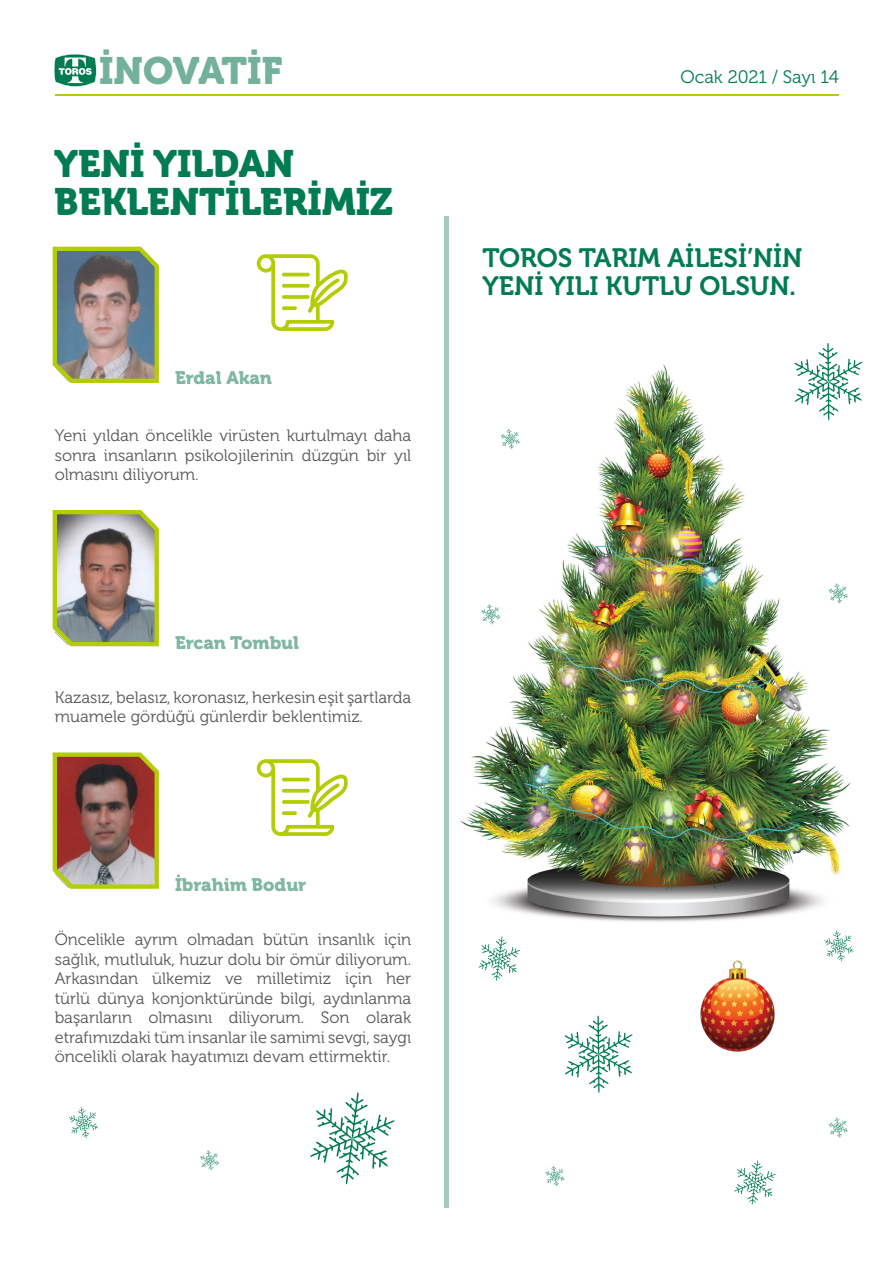
<style>
.page{position:relative;width:893px;height:1263px;background:#fff}
.page>*{position:absolute;margin:0;border:0;box-sizing:border-box;transform-origin:0 0}
.t1{font:37.95px/37.2px "Museo 900";color:#007b52}
.t2{font:37.95px "Museo 900";color:#73b19a}
.t3{font:26.4px/28.5px "Museo 700";color:#007b52}
.t4{font:18px "Museo 900";color:#7fb7a1}
.t5{font:18px "Museo 300";color:#007b52}
.t6{font:16.5px/19.5px "Museo 300";color:#575756;text-align:justify}
</style>
<div class="page">
<img style="left:460px;top:362px;width:403px;height:560px">
<svg style="left:54px;top:54px;width:43px;height:33px"></svg>
<hr style="left:55px;top:94px;width:783px;height:2px;background:#b4cc04">
<div style="left:444px;top:217px;width:5px;height:991px;background:#a5caba"></div>
<svg style="left:53px;top:247px;width:106px;height:136px"></svg>
<svg style="left:53px;top:510px;width:106px;height:136px"></svg>
<svg style="left:53px;top:752px;width:106px;height:137px"></svg>
<svg style="left:257px;top:759px;width:91px;height:77px"></svg>
<hr style="left:282px;top:778px;width:28px;height:3px;background:#b4cc04;border-radius:2px">
<svg style="left:282px;top:789px;width:28px;height:4px"></svg>
<svg style="left:282px;top:800px;width:28px;height:4px"></svg>
<svg style="left:282px;top:811px;width:15px;height:4px"></svg>
<svg style="left:257px;top:254px;width:91px;height:77px"></svg>
<hr style="left:282px;top:273px;width:28px;height:3px;background:#b4cc04;border-radius:2px">
<svg style="left:282px;top:284px;width:28px;height:4px"></svg>
<svg style="left:282px;top:295px;width:28px;height:4px"></svg>
<svg style="left:282px;top:306px;width:15px;height:4px"></svg>
<svg style="left:478px;top:936px;width:42px;height:45px"></svg>
<svg style="left:734px;top:1160px;width:42px;height:45px"></svg>
<svg style="left:565px;top:1015px;width:67px;height:78px"></svg>
<svg style="left:794px;top:343px;width:68px;height:78px"></svg>
<svg style="left:824px;top:930px;width:30px;height:32px"></svg>
<svg style="left:69px;top:1107px;width:30px;height:32px"></svg>
<svg style="left:828px;top:1117px;width:20px;height:21px"></svg>
<svg style="left:481px;top:604px;width:20px;height:21px"></svg>
<svg style="left:500px;top:429px;width:20px;height:21px"></svg>
<svg style="left:545px;top:1165px;width:20px;height:22px"></svg>
<svg style="left:828px;top:583px;width:20px;height:21px"></svg>
<svg style="left:200px;top:1150px;width:19px;height:21px"></svg>
<svg style="left:310px;top:1092px;width:85px;height:93px"></svg>
<img style="left:700px;top:960px;width:75px;height:92px">
<h1 class="t2" style="left:99px;top:49px;width:185px">İNOVATİF</h1>
<h1 class="t1" style="left:54px;top:146px;width:340px">YENİ YILDAN<br>BEKLENTİLERİMİZ</h1>
<p class="t4" style="left:175px;top:368px;width:98px">Erdal Akan</p>
<p class="t6" style="left:55px;top:426px;width:358px">Yeni yıldan öncelikle virüsten kurtulmayı daha sonra insanların psikolojilerinin düzgün bir yıl olmasını diliyorum.</p>
<p class="t4" style="left:175px;top:632px;width:126px">Ercan Tombul</p>
<p class="t6" style="left:55px;top:688px;width:358px">Kazasız, belasız, koronasız, herkesin eşit şartlarda muamele gördüğü günlerdir beklentimiz.</p>
<p class="t4" style="left:175px;top:875px;width:133px">İbrahim Bodur</p>
<p class="t6" style="left:55px;top:930px;width:358px">Öncelikle ayrım olmadan bütün insanlık için sağlık, mutluluk, huzur dolu bir ömür diliyorum.<br>Arkasından ülkemiz ve milletimiz için her türlü dünya konjonktüründe bilgi, aydınlanma başarıların olmasını diliyorum. Son olarak etrafımızdaki tüm insanlar ile samimi sevgi, saygı öncelikli olarak hayatımızı devam ettirmektir.</p>
<p class="t5" style="left:681px;top:67px;width:160px">Ocak 2021 / Sayı 14</p>
<h2 class="t3" style="left:482px;top:243px;width:322px">TOROS TARIM AİLESİ’NİN<br>YENİ YILI KUTLU OLSUN.</h2>
</div>
